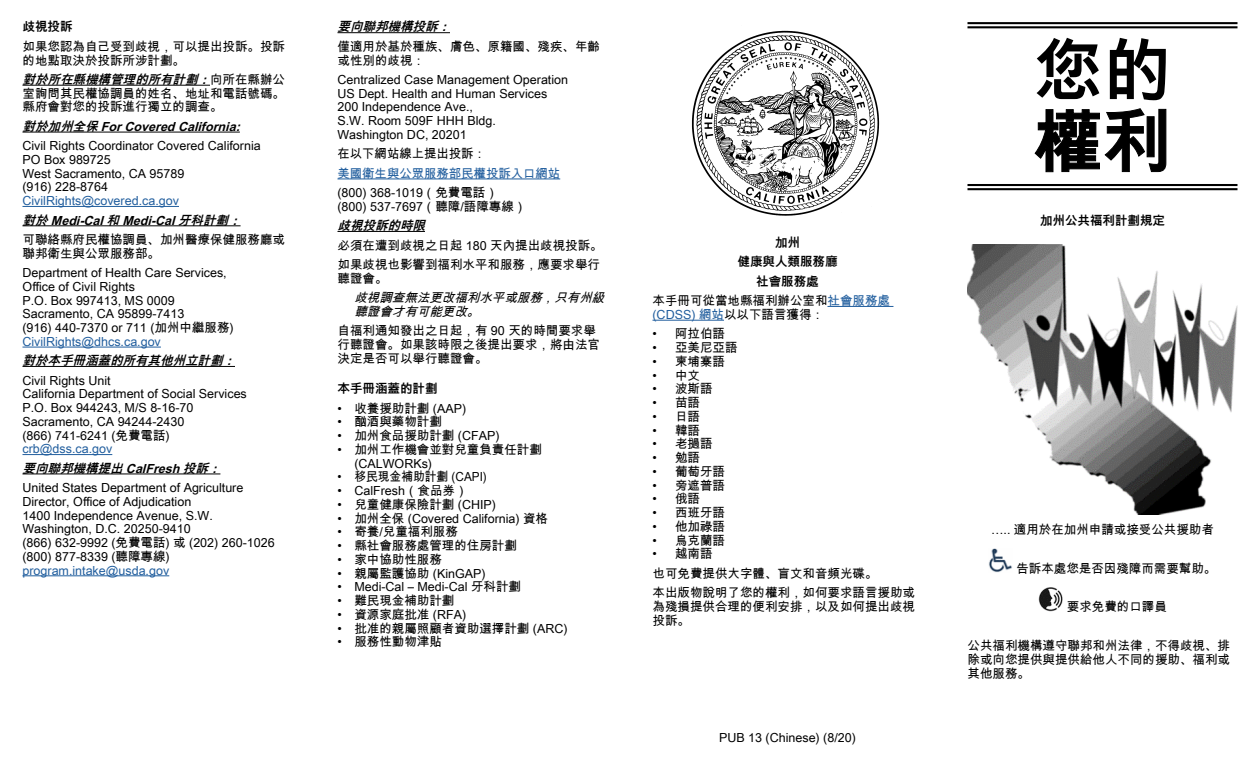
<style>
.page{position:relative;width:1260px;height:765px;background:#fff}
.page>*{position:absolute;margin:0;border:0;box-sizing:border-box;transform-origin:0 0}
.t1{font:700 68.75px/71.2px "Arial Unicode MS";color:#000}
.t2{font:12.5px/13.8px "Arial Unicode MS";color:#000}
.t3{font:12.5px "Arial Unicode MS";color:#215e9e}
.t4{font:italic 700 12.5px "Arial Unicode MS";color:#000}
.t5{font:700 12.5px "Arial Unicode MS";color:#000}
.t6{font:italic 12.5px/13.8px "Arial Unicode MS";color:#000}
.t7{font:12.5px "Arial Unicode MS";color:#000;scale:.94 1}
.s1{font-weight:700;font-style:italic}
.s2{font-family:"Arial"}
.s3{color:#215e9e}
.s4{color:#000}
</style>
<div class="page">
<hr style="left:22px;top:85px;width:188px;height:1px;background:#000">
<img style="left:968px;top:245px;width:269px;height:270px">
<img style="left:989px;top:548px;width:23px;height:25px">
<img style="left:1038px;top:587px;width:25px;height:24px">
<img style="left:691px;top:30px;width:189px;height:186px">
<hr style="left:828px;top:306px;width:65px;height:1px;background:#215e9e">
<hr style="left:652px;top:320px;width:72px;height:1px;background:#215e9e">
<hr style="left:22px;top:132px;width:218px;height:1px;background:#000">
<hr style="left:22px;top:206px;width:157px;height:1px;background:#215e9e">
<hr style="left:22px;top:226px;width:219px;height:1px;background:#000">
<hr style="left:22px;top:347px;width:139px;height:1px;background:#215e9e">
<hr style="left:22px;top:366px;width:213px;height:1px;background:#000">
<hr style="left:22px;top:454px;width:90px;height:1px;background:#215e9e">
<hr style="left:22px;top:474px;width:198px;height:1px;background:#000">
<hr style="left:22px;top:576px;width:147px;height:1px;background:#215e9e">
<hr style="left:338px;top:32px;width:112px;height:1px;background:#000">
<hr style="left:338px;top:179px;width:222px;height:1px;background:#215e9e">
<hr style="left:338px;top:231px;width:87px;height:1px;background:#000">
<hr style="left:968px;top:22px;width:270px;height:2px;background:#000">
<hr style="left:968px;top:26px;width:270px;height:2px;background:#000">
<hr style="left:968px;top:184px;width:270px;height:2px;background:#000">
<hr style="left:968px;top:188px;width:270px;height:2px;background:#000">
<p class="t5" style="left:22px;top:18px;width:51px">歧視投訴</p>
<p class="t2" style="left:22px;top:39px;width:264px">如果您認為自己受到歧視，可以提出投訴。投訴的地點取決於投訴所涉計劃。</p>
<p class="t2" style="left:22px;top:72px;width:264px;text-align:justify"><span class="s1">對於所在縣機構管理的所有計劃：</span>向所在縣辦公室詢問其民權協調員的姓名、地址和電話號碼。縣府會對您的投訴進行獨立的調查。</p>
<p class="t4" style="left:22px;top:117px;width:224px">對於加州全保 ForCoveredCalifornia:</p>
<p class="t2" style="left:22px;top:139px;width:240px">Civil Rights Coordinator Covered California<br>PO Box 989725<br>West Sacramento, CA 95789<br>(916) 228-8764</p>
<p class="t3" style="left:22px;top:192px;width:158px">CivilRights@covered.ca.gov</p>
<p class="t4" style="left:22px;top:211px;width:225px">對於 Medi-Cal和 Medi-Cal牙科計劃：</p>
<p class="t2" style="left:23px;top:232px;width:264px">可聯絡縣府民權協調員、加州醫療保健服務廳或聯邦衛生與公眾服務部。</p>
<p class="t2" style="left:23px;top:266px;width:213px">Department of Health Care Services,<br>Office of Civil Rights<br>P.O. Box 997413, MS 0009<br>Sacramento, CA 95899-7413<br>(916) 440-7370 or 711 (加州中繼服務)</p>
<p class="t3" style="left:23px;top:332px;width:140px">CivilRights@dhcs.ca.gov</p>
<p class="t4" style="left:22px;top:352px;width:219px">對於本手冊涵蓋的所有其他州立計劃：</p>
<p class="t2" style="left:22px;top:373px;width:226px">Civil Rights Unit<br>California Department of Social Services<br>P.O. Box 944243, M/S 8-16-70<br>Sacramento, CA 94244-2430<br>(866) 741-6241 (免費電話)</p>
<p class="t3" style="left:22px;top:440px;width:91px">crb@dss.ca.gov</p>
<p class="t4" style="left:22px;top:459px;width:205px">要向聯邦機構提出 CalFresh投訴：</p>
<p class="t2" style="left:22px;top:481px;width:254px">United States Department of Agriculture Director, Office of Adjudication<br>1400 Independence Avenue, S.W.<br>Washington, D.C. 20250-9410<br>(866) 632-9992 (免費電話) 或 (202) 260-1026 (800) 877-8339 (聽障專線)</p>
<p class="t3" style="left:22px;top:561px;width:148px">program.intake@usda.gov</p>
<p class="t4" style="left:338px;top:18px;width:119px">要向聯邦機構投訴：</p>
<p class="t2" style="left:338px;top:39px;width:264px">僅適用於基於種族、膚色、原籍國、殘疾、年齡或性別的歧視：</p>
<p class="t2" style="left:338px;top:72px;width:232px">Centralized Case Management Operation<br>US Dept. Health and Human Services<br>200 Independence Ave.,<br>S.W. Room 509F HHH Bldg.<br>Washington DC, 20201</p>
<p class="t2" style="left:338px;top:147px;width:150px">在以下網站線上提出投訴：</p>
<p class="t3" style="left:338px;top:164px;width:224px">美國衛生與公眾服務部民權投訴入口網站</p>
<p class="t2" style="left:338px;top:186px;width:190px">(800) 368-1019（免費電話）(800) 537-7697（聽障/語障專線）</p>
<p class="t4" style="left:338px;top:217px;width:94px">歧視投訴的時限</p>
<p class="t2" style="left:338px;top:235px;width:267px;line-height:19.4px">必須在遭到歧視之日起 180 天內提出歧視投訴。如果歧視也影響到福利水平和服務，應要求舉行</p>
<p class="t2" style="left:338px;top:271px;width:51px">聽證會。</p>
<p class="t6" style="left:354px;top:291px;width:256px">歧視調查無法更改福利水平或服務，只有州級聽證會才有可能更改。</p>
<p class="t2" style="left:338px;top:324px;width:264px">自福利通知發出之日起，有 90 天的時間要求舉行聽證會。如果該時限之後提出要求，將由法官決定是否可以舉行聽證會。</p>
<p class="t5" style="left:338px;top:380px;width:101px">本手冊涵蓋的計劃</p>
<p class="t2" style="left:338px;top:401px;width:130px"><span class="s2">•</span> 收養援助計劃 (AAP)</p>
<p class="t2" style="left:338px;top:415px;width:106px"><span class="s2">•</span> 酗酒與藥物計劃</p>
<p class="t2" style="left:338px;top:429px;width:164px"><span class="s2">•</span> 加州食品援助計劃 (CFAP)</p>
<p class="t2" style="left:354px;top:442px;width:189px;text-indent:-17px"><span class="s2">•</span> 加州工作機會並對兒童負責任計劃(CALWORKs)</p>
<p class="t7" style="left:338px;top:468px;width:160px"><span class="s2">•</span> 移民現金補助計劃 (CAPI)</p>
<p class="t2" style="left:338px;top:484px;width:132px"><span class="s2">•</span> CalFresh（食品券）</p>
<p class="t2" style="left:338px;top:497px;width:160px"><span class="s2">•</span> 兒童健康保險計劃 (CHIP)</p>
<p class="t2" style="left:338px;top:511px;width:212px"><span class="s2">•</span> 加州全保 (Covered California) 資格</p>
<p class="t2" style="left:338px;top:525px;width:122px"><span class="s2">•</span> 寄養/兒童福利服務</p>
<p class="t2" style="left:338px;top:539px;width:181px"><span class="s2">•</span> 縣社會服務處管理的住房計劃</p>
<p class="t2" style="left:338px;top:552px;width:106px"><span class="s2">•</span> 家中協助性服務</p>
<p class="t2" style="left:338px;top:566px;width:150px"><span class="s2">•</span> 親屬監護協助 (KinGAP)</p>
<p class="t2" style="left:338px;top:580px;width:185px"><span class="s2">•</span> Medi-Cal – Medi-Cal 牙科計劃</p>
<p class="t2" style="left:338px;top:594px;width:118px"><span class="s2">•</span> 難民現金補助計劃</p>
<p class="t2" style="left:338px;top:607px;width:130px"><span class="s2">•</span> 資源家庭批准 (RFA)</p>
<p class="t2" style="left:338px;top:621px;width:232px"><span class="s2">•</span> 批准的親屬照顧者資助選擇計劃 (ARC)</p>
<p class="t2" style="left:338px;top:635px;width:106px"><span class="s2">•</span> 服務性動物津貼</p>
<p class="t5" style="left:775px;top:233px;width:26px">加州</p>
<p class="t5" style="left:738px;top:253px;width:101px">健康與人類服務廳</p>
<p class="t5" style="left:756px;top:272px;width:64px">社會服務處</p>
<p class="t2" style="left:652px;top:294px;width:239px">本手冊可從當地縣福利辦公室和<span class="s3">社會服務處</span></p>
<p class="t3" style="left:652px;top:305px;width:173px">(CDSS) 網站<span class="s4">以以下語言獲得：</span></p>
<p class="t2" style="left:652px;top:327px;width:74px"><span class="s2">•</span> 阿拉伯語</p>
<p class="t2" style="left:652px;top:341px;width:86px"><span class="s2">•</span> 亞美尼亞語</p>
<p class="t2" style="left:652px;top:354px;width:74px"><span class="s2">•</span> 柬埔寨語</p>
<p class="t2" style="left:652px;top:368px;width:49px"><span class="s2">•</span> 中文</p>
<p class="t2" style="left:652px;top:382px;width:61px"><span class="s2">•</span> 波斯語</p>
<p class="t2" style="left:652px;top:396px;width:49px"><span class="s2">•</span> 苗語</p>
<p class="t2" style="left:652px;top:409px;width:49px"><span class="s2">•</span> 日語</p>
<p class="t2" style="left:652px;top:423px;width:49px"><span class="s2">•</span> 韓語</p>
<p class="t2" style="left:652px;top:437px;width:61px"><span class="s2">•</span> 老撾語</p>
<p class="t2" style="left:652px;top:451px;width:49px"><span class="s2">•</span> 勉語</p>
<p class="t2" style="left:652px;top:464px;width:74px"><span class="s2">•</span> 葡萄牙語</p>
<p class="t2" style="left:652px;top:478px;width:74px"><span class="s2">•</span> 旁遮普語</p>
<p class="t2" style="left:652px;top:492px;width:49px"><span class="s2">•</span> 俄語</p>
<p class="t2" style="left:652px;top:506px;width:74px"><span class="s2">•</span> 西班牙語</p>
<p class="t2" style="left:652px;top:519px;width:74px"><span class="s2">•</span> 他加祿語</p>
<p class="t2" style="left:652px;top:533px;width:74px"><span class="s2">•</span> 烏克蘭語</p>
<p class="t2" style="left:652px;top:544px;width:264px;line-height:19.4px"><span class="s2">•</span> 越南語<br>也可免費提供大字體、盲文和音頻光碟。<br>本出版物說明了您的權利，如何要求語言援助或</p>
<p class="t2" style="left:652px;top:599px;width:264px">為殘損提供合理的便利安排，以及如何提出歧視投訴。</p>
<p class="t2" style="left:719px;top:731px;width:138px">PUB 13 (Chinese) (8/20)</p>
<h1 class="t1" style="left:1034px;top:38px;width:139px">您的權利</h1>
<p class="t5" style="left:1040px;top:212px;width:126px">加州公共福利計劃規定</p>
<p class="t2" style="left:991px;top:522px;width:224px">….. 適用於在加州申請或接受公共援助者</p>
<p class="t2" style="left:1016px;top:561px;width:201px">告訴本處您是否因殘障而需要幫助。</p>
<p class="t2" style="left:1067px;top:600px;width:101px">要求免費的口譯員</p>
<p class="t2" style="left:968px;top:639px;width:264px;text-align:justify">公共福利機構遵守聯邦和州法律，不得歧視、排除或向您提供與提供給他人不同的援助、福利或其他服務。</p>
</div>
